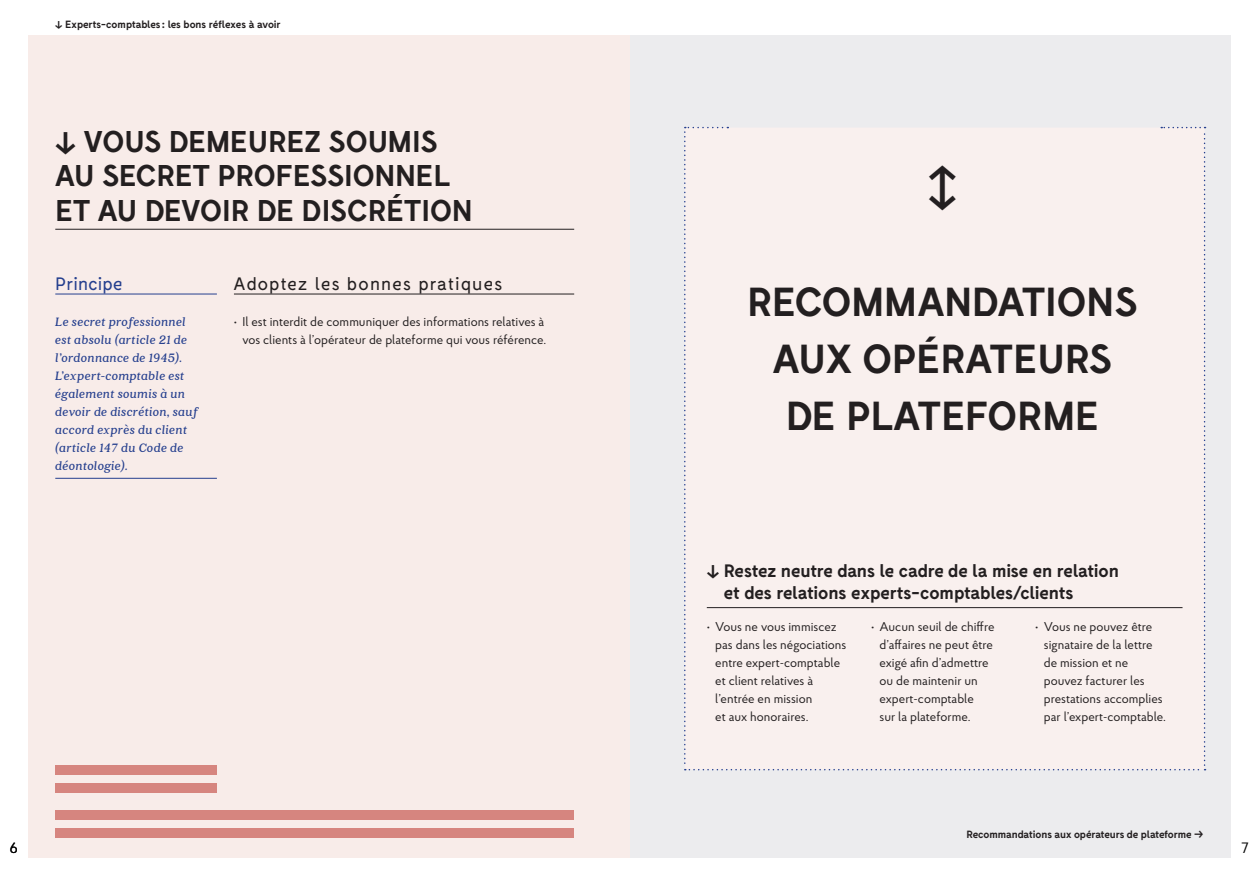
<style>
.page{position:relative;width:1259px;height:893px;background:#fff}
.page>*{position:absolute;margin:0;border:0;box-sizing:border-box;transform-origin:0 0}
.TITRES{font:700 40.5px/57.3px "Fabrik";letter-spacing:-.01em;color:#231f20;text-align:center}
.TITRES_1{font:700 30px/34.5px "Fabrik";color:#231f20}
.TITRES_1_P2{font:700 18px/21.6px "Fabrik";letter-spacing:-.01em;color:#231f20}
.INTER{font:18px "Fabrik";letter-spacing:.07em;color:#231f20}
.PRINCIPES_01{font:18px "Fabrik";letter-spacing:.02em;color:#253f8e}
.t1{font:15px "Proba Pro";color:#030303}
.PRINCIPES_TXT_01{font:italic 700 13.5px/18px "Quincy CF";letter-spacing:.03em;color:#253f8e}
.t2{font:12.75px/18px "Proba Pro";color:#231f20}
.ENTÊTES{font:700 10.5px "Fabrik";color:#231f20}
.s1{font-size:11.1px}
</style>
<div class="page">
<div style="left:629px;top:35px;width:602px;height:823px;background:#ececee"></div>
<div style="left:28px;top:35px;width:601px;height:823px;background:#f8ece9"></div>
<hr style="left:55px;top:229px;width:519px;height:1px;background:#231f20">
<hr style="left:55px;top:294px;width:162px;height:1px;background:#253f8e">
<hr style="left:55px;top:478px;width:162px;height:1px;background:#253f8e">
<hr style="left:234px;top:294px;width:340px;height:1px;background:#231f20">
<div style="left:684px;top:127px;width:521px;height:643px;background:#f9f0ee"></div>
<div style="left:55px;top:828px;width:519px;height:10px;background:#d6857f"></div>
<div style="left:55px;top:810px;width:519px;height:10px;background:#d6857f"></div>
<div style="left:55px;top:783px;width:162px;height:10px;background:#d6857f"></div>
<div style="left:55px;top:765px;width:162px;height:10px;background:#d6857f"></div>
<p class="ENTÊTES" style="left:55px;top:18px;width:227px">↓ Experts-comptables : les bons réflexes à avoir</p>
<p class="TITRES_1" style="left:55px;top:124px;width:419px">↓ VOUS DEMEUREZ SOUMIS<br>AU SECRET PROFESSIONNEL<br>ET AU DEVOIR DE DISCRÉTION</p>
<p class="PRINCIPES_01" style="left:55px;top:274px;width:68px">Principe</p>
<p class="PRINCIPES_TXT_01" style="left:55px;top:313px;width:145px">Le secret professionnel est absolu (article 21 de l’ordonnance de 1945).<br>L’expert-comptable est également soumis à un devoir de discrétion, sauf accord exprès du client (article 147 du Code de déontologie).</p>
<p class="INTER" style="left:234px;top:274px;width:270px">Adoptez les bonnes pratiques</p>
<p class="t2" style="left:234px;top:312px;width:314px;text-align:right">• Il est interdit de communiquer des informations relatives à vos clients à l’opérateur de plateforme qui vous référence.</p>
<p class="TITRES" style="left:927px;top:160px;width:32px">↕</p>
<p class="TITRES" style="left:747px;top:273px;width:392px">RECOMMANDATIONS<br>AUX OPÉRATEURS<br>DE PLATEFORME</p>
<p class="TITRES_1_P2" style="left:724px;top:560px;width:396px;text-indent:-17px">↓ Restez neutre dans le cadre de la mise en relation et des relations experts-comptables/clients</p>
<p class="t2" style="left:715px;top:618px;width:133px;text-indent:-9px">• Vous ne vous immiscez pas dans les négociations entre expert-comptable et client relatives à l’entrée en mission<br>et aux honoraires.</p>
<p class="t2" style="left:879px;top:618px;width:116px;text-indent:-9px">• Aucun seuil de chiffre d’affaires ne peut être exigé afin d’admettre ou de maintenir un expert-comptable<br>sur la plateforme.</p>
<p class="t2" style="left:1043px;top:618px;width:124px;text-indent:-9px">• Vous ne pouvez être signataire de la lettre de mission et ne pouvez facturer les prestations accomplies par l’expert-comptable.</p>
<p class="ENTÊTES" style="left:966px;top:828px;width:239px">Recommandations aux opérateurs de plateforme <span class="s1">→</span></p>
<p class="t1" style="left:10px;top:838px;width:9px">6</p>
<p class="t1" style="left:1241px;top:838px;width:9px">7</p>
</div>
